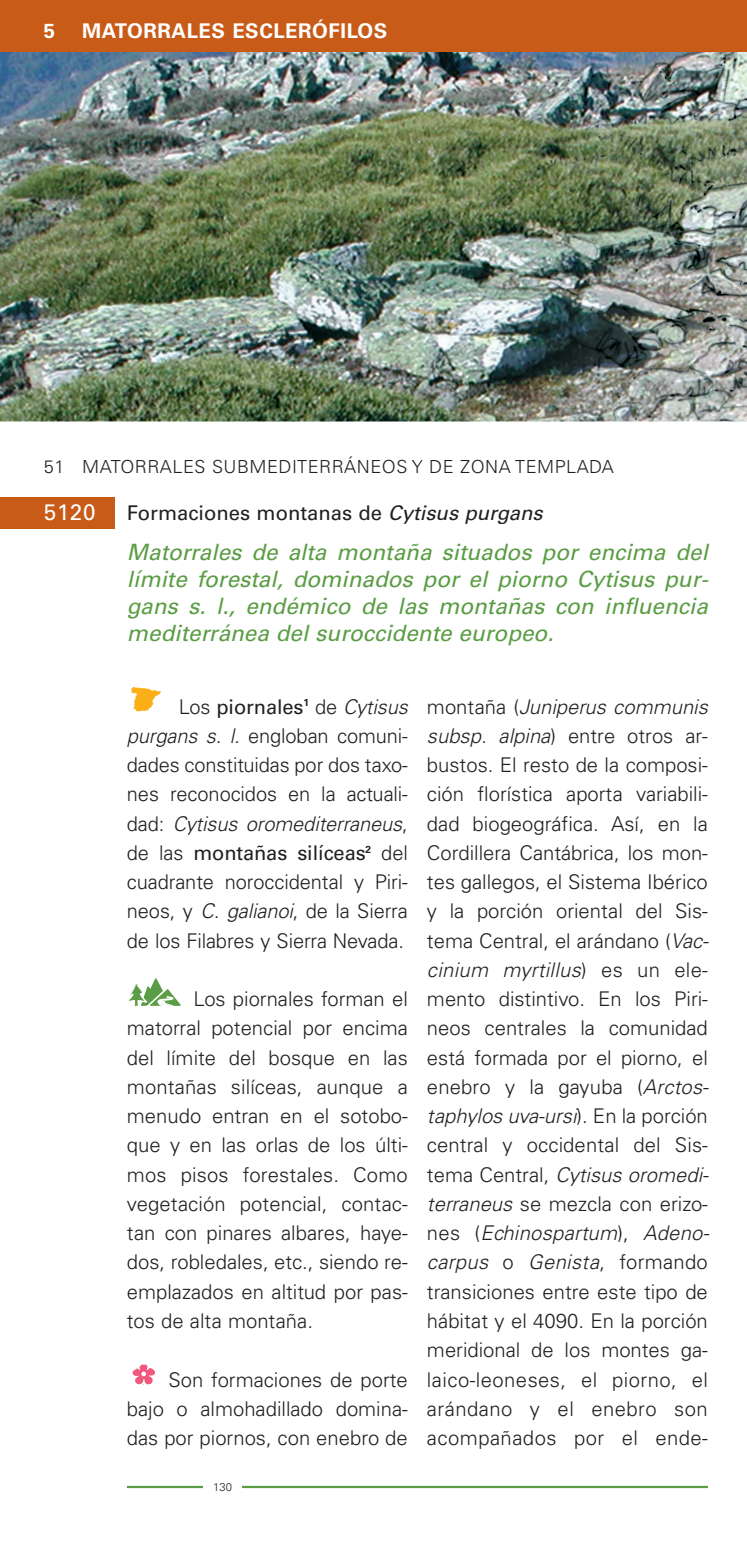
<style>
.page{position:relative;width:747px;height:1544px;background:#fff}
.page>*{position:absolute;margin:0;border:0;box-sizing:border-box;transform-origin:0 0}
.t1{font:italic 22.5px/27px "Univers";color:#5a9d44;text-align:justify}
.t2{font:22.5px "Univers";color:#fff}
.t3{font:300 20.25px/29.2px "Univers";color:#231f20}
.t4{font:20.25px "Univers";color:#231f20}
.t5{font:700 20.25px "Univers";letter-spacing:.03em;color:#fff}
.t6{font:300 18px "Univers";letter-spacing:.03em;color:#231f20}
.t7{font:300 11.25px "Univers";color:#231f20}
.s1{font-style:italic}
.s2{font-weight:400}
</style>
<div class="page">
<img style="left:0;top:0;width:746px;height:1489px">
<p class="t5" style="left:44px;top:23px;width:13px">5</p>
<p class="t5" style="left:82px;top:23px;width:306px">MATORRALES ESCLERÓFILOS</p>
<p class="t6" style="left:44px;top:460px;width:571px">51 MATORRALES SUBMEDITERRÁNEOS Y DE ZONA TEMPLADA</p>
<p class="t2" style="left:44px;top:503px;width:53px">5120</p>
<p class="t4" style="left:127px;top:505px;width:421px">Formaciones montanas de <span class="s1">Cytisus purgans</span></p>
<p class="t1" style="left:127px;top:540px;width:586px">Matorrales de alta montaña situados por encima del límite forestal, dominados por el piorno Cytisus pur&shy;gans s. l., endémico de las montañas con influencia mediterránea del suroccidente europeo.</p>
<p class="t3" style="left:127px;top:693px;width:286px;text-indent:52px">Los <span class="s2">piornales</span><sup>1</sup> de <span class="s1">Cytisus purgans s. l.</span> engloban comuni&shy;dades constituidas por dos taxo&shy;nes reconocidos en la actuali&shy;d a d : <span class="s1">Cytisus oromediterraneus</span>, de las <span class="s2">montañas silíceas</span><sup>2</sup> del cuadrante noroccidental y Piri&shy;neos, y <span class="s1">C. galianoi</span>, de la Sierra de los Filabres y Sierra Nevada.</p>
<p class="t3" style="left:127px;top:986px;width:282px;text-align:justify;text-indent:67px">Los piornales forman el matorral potencial por encima del límite del bosque en las montañas silíceas, aunque a menudo entran en el sotobo&shy;que y en las orlas de los últi&shy;mos pisos forestales. Como vegetación potencial, contac&shy;tan con pinares albares, haye&shy;dos, robledales, etc., siendo re&shy;emplazados en altitud por pas&shy;tos de alta montaña.</p>
<p class="t3" style="left:127px;top:1366px;width:282px;text-align:justify;text-indent:42px">Son formaciones de porte bajo o almohadillado domina&shy;das por piornos, con enebro de</p>
<p class="t7" style="left:213px;top:1482px;width:20px">130</p>
<p class="t3" style="left:427px;top:693px;width:287px">m o n t a ñ a (<span class="s1">Juniperus communis subsp. alpina</span>) e n t r e o t ro s a r&shy;bustos. El resto de la composi&shy;ción florística aporta variabili&shy;dad biogeográfica. Así, en la<br>Cordillera Cantábrica, los mon&shy;tes gallegos, el Sistema Ibérico y la porción oriental del Sis&shy;tema Central, el arándano (<span class="s1">Vac&shy;cinium myrtillus</span>) e s u n e l e - mento distintivo. En los Piri&shy;neos centrales la comunidad está formada por el piorno, el enebro y la gayuba (<span class="s1">Arctos&shy;taphylos uva-ursi</span>) . E n l a p o r c i ó n central y occidental del Sis&shy;t e m a C e n t r a l , <span class="s1">Cytisus oromedi&shy;terraneus</span> se mezcla con erizo&shy;n e s ( <span class="s1">Echinospartum</span>) , <span class="s1">Adeno&shy;carpus</span> o <span class="s1">Genista</span>, fo r m a n d o transiciones entre este tipo de hábitat y el 4090. En la porción meridional de los montes ga&shy;laico-leoneses, el piorno, el arándano y el enebro son acompañados por el ende-</p>
</div>
